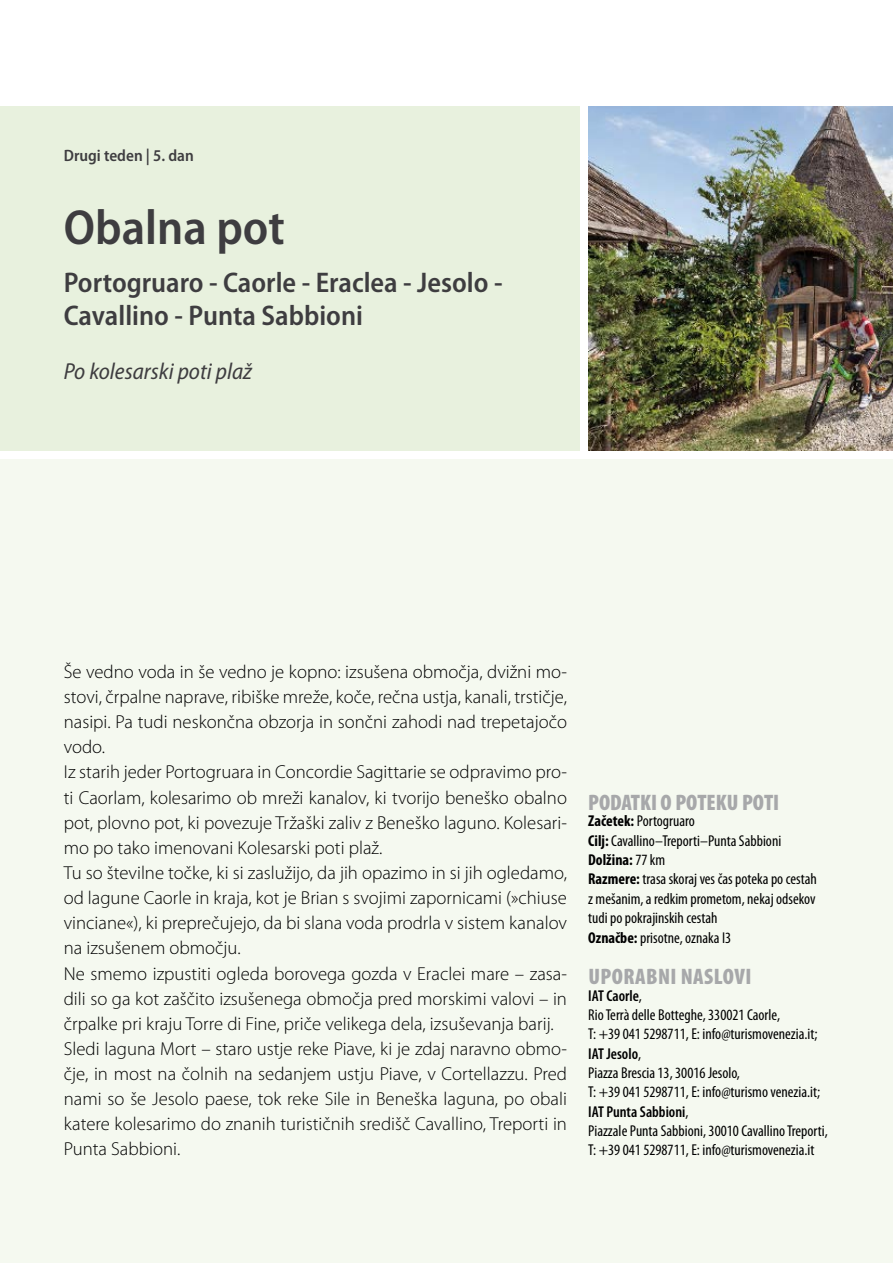
<style>
.page{position:relative;width:893px;height:1263px;background:#fff}
.page>*{position:absolute;margin:0;border:0;box-sizing:border-box;transform-origin:0 0}
.t1{font:600 semi-condensed 49.5px "Myriad Pro";color:#3e3d40}
.t2{font:600 semi-condensed 28.5px/33px "Myriad Pro";color:#3e3d40}
.t3{font:italic semi-condensed 23.25px "Myriad Pro";color:#3e3d40}
.t4{font:900 condensed 22.5px "Myriad Pro";color:#a7a8aa}
.t5{font:900 condensed 22.5px "Myriad Pro";letter-spacing:.02em;color:#a7a8aa}
.t6{font:300 18.75px/25.2px "Myriad Pro";color:#000}
.t7{font:600 semi-condensed 16.5px "Myriad Pro";color:#3e3d40}
.t8{font:condensed 15.75px/19.4px "Myriad Pro";color:#000}
.s1{font-weight:700}
.s2{font-weight:600}
</style>
<div class="page">
<div style="left:0;top:459px;width:893px;height:804px;background:#f5f9f0"></div>
<div style="left:0;top:106px;width:580px;height:345px;background:#e8f1de"></div>
<img style="left:588px;top:106px;width:305px;height:345px">
<p class="t7" style="left:64px;top:145px;width:131px">Drugi teden | 5. dan</p>
<h1 class="t1" style="left:64px;top:196px;width:223px">Obalna pot</h1>
<h2 class="t2" style="left:64px;top:265px;width:440px">Portogruaro - Caorle - Eraclea - Jesolo -<br>Cavallino - Punta Sabbioni</h2>
<p class="t3" style="left:64px;top:357px;width:190px">Po kolesarski poti plaž</p>
<p class="t6" style="left:64px;top:659px;width:505px">Še vedno voda in še vedno je kopno: izsušena območja, dvižni mo&shy;stovi, črpalne naprave, ribiške mreže, koče, rečna ustja, kanali, trstičje, nasipi. Pa tudi neskončna obzorja in sončni zahodi nad trepetajočo vodo.<br>Iz starih jeder Portogruara in Concordie Sagittarie se odpravimo pro&shy;ti Caorlam, kolesarimo ob mreži kanalov, ki tvorijo beneško obalno pot, plovno pot, ki povezuje Tržaški zaliv z Beneško laguno. Kolesari&shy;mo po tako imenovani Kolesarski poti plaž.<br>Tu so številne točke, ki si zaslužijo, da jih opazimo in si jih ogledamo, od lagune Caorle in kraja, kot je Brian s svojimi zapornicami (»chiuse vinciane«), ki preprečujejo, da bi slana voda prodrla v sistem kanalov na izsušenem območju.<br>Ne smemo izpustiti ogleda borovega gozda v Eraclei mare – zasa&shy;dili so ga kot zaščito izsušenega območja pred morskimi valovi – in črpalke pri kraju Torre di Fine, priče velikega dela, izsuševanja barij.<br>Sledi laguna Mort – staro ustje reke Piave, ki je zdaj naravno obmo&shy;čje, in most na čolnih na sedanjem ustju Piave, v Cortellazzu. Pred nami so še Jesolo paese, tok reke Sile in Beneška laguna, po obali katere kolesarimo do znanih turističnih središč Cavallino, Treporti in Punta Sabbioni.</p>
<p class="t4" style="left:588px;top:788px;width:193px">PODATKI O POTEKU POTI</p>
<p class="t8" style="left:588px;top:811px;width:230px"><span class="s1">Začetek:</span> Portogruaro<br><span class="s1">Cilj:</span> Cavallino–Treporti–Punta Sabbioni<br><span class="s1">Dolžina:</span> 77 km<br><span class="s1">Razmere:</span> trasa skoraj ves čas poteka po cestah z mešanim, a redkim prometom, nekaj odsekov tudi po pokrajinskih cestah<br><span class="s1">Označbe:</span> prisotne, oznaka I3</p>
<p class="t5" style="left:588px;top:962px;width:165px">UPORABNI NASLOVI</p>
<p class="t8" style="left:588px;top:985px;width:241px"><span class="s2">IAT Caorle</span>,<br>Rio Terrà delle Botteghe, 330021 Caorle,<br>T: +39 041 5298711, E: info@turismovenezia.it; <span class="s2">IAT Jesolo</span>,<br>Piazza Brescia 13, 30016 Jesolo,<br>T: +39 041 5298711, E: info@turismo venezia.it; <span class="s2">IAT Punta Sabbioni</span>,<br>Piazzale Punta Sabbioni, 30010 Cavallino Treporti, T: +39 041 5298711, E: info@turismovenezia.it</p>
</div>
